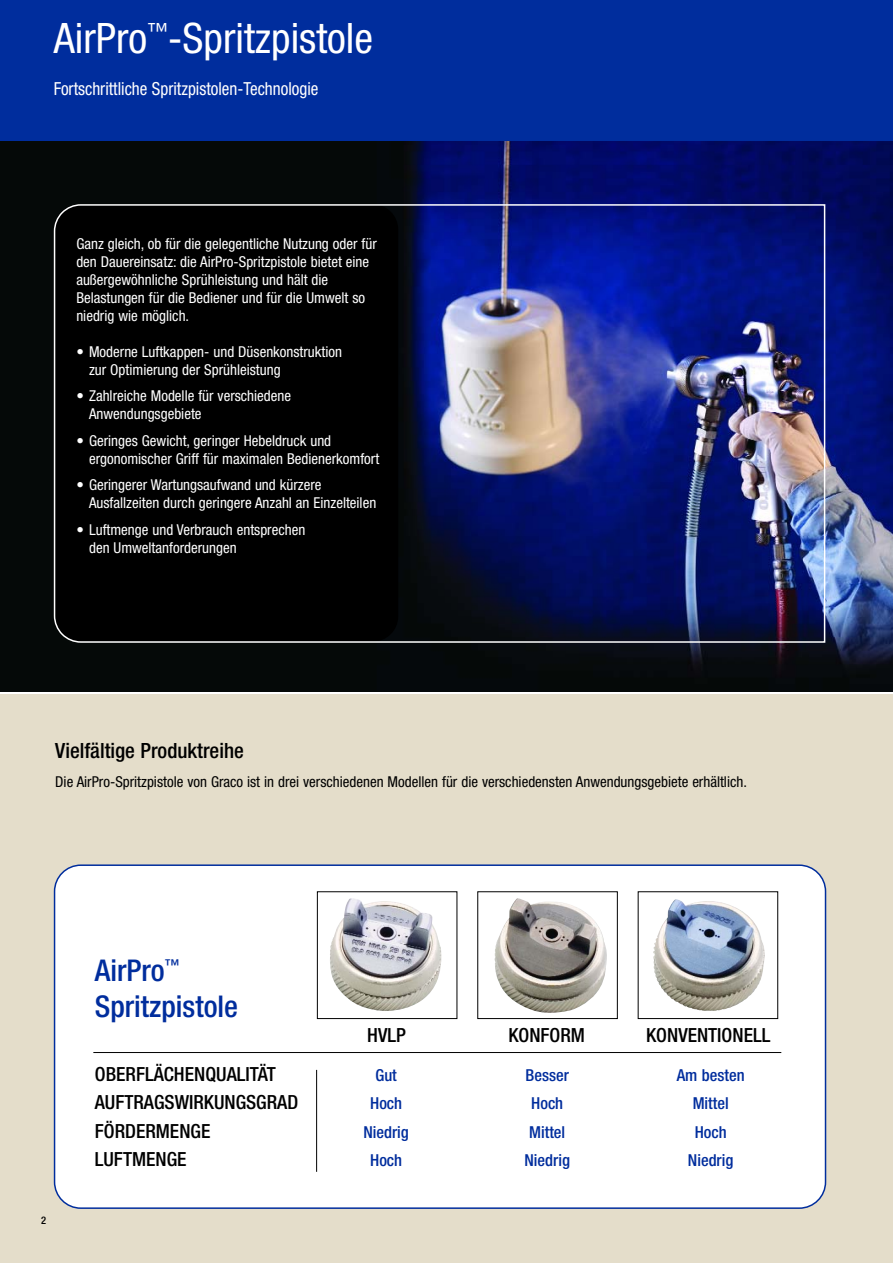
<style>
.page{position:relative;width:893px;height:1263px;background:#fff}
.page>*{position:absolute;margin:0;border:0;box-sizing:border-box;transform-origin:0 0}
.t1{font:condensed 42px "Helvetica Neue LT Std";color:#fff}
.t2{font:500 condensed 30px/36px "Helvetica Neue LT Std";color:#002d9d}
.t3{font:500 condensed 21px "Helvetica Neue LT Std";color:#000}
.t4{font:500 condensed 19.5px "Helvetica Neue LT Std";color:#000}
.t5{font:condensed 18px "Helvetica Neue LT Std";color:#fff;scale:.95 1}
.t6{font:500 condensed 16.5px "Helvetica Neue LT Std";color:#002d9d}
.t7{font:condensed 15px/18px "Helvetica Neue LT Std";color:#fff}
.t8{font:condensed 15px "Helvetica Neue LT Std";color:#000}
.t9{font:500 condensed 10.5px "Helvetica Neue LT Std";color:#000}
</style>
<div class="page">
<img style="left:0;top:140px;width:893px;height:552px">
<div style="left:0;top:695px;width:893px;height:568px;background:#e4ddca"></div>
<div style="left:54px;top:864px;width:772px;height:345px;background:#fff"></div>
<div style="left:0;top:0;width:893px;height:140px;background:#002d9d"></div>
<hr style="left:316px;top:1070px;width:1px;height:102px;background:#000">
<hr style="left:93px;top:1052px;width:688px;height:1px;background:#000">
<img style="left:653px;top:898px;width:112px;height:113px">
<img style="left:494px;top:898px;width:114px;height:116px">
<div style="left:477px;top:891px;width:141px;height:128px;border:1px solid #000"></div>
<img style="left:329px;top:898px;width:114px;height:113px">
<div style="left:317px;top:891px;width:140px;height:128px;border:1px solid #000"></div>
<div style="left:54px;top:204px;width:344px;height:438px;background:#000;border-radius:26px"></div>
<svg style="left:54px;top:204px;width:27px;height:439px"></svg>
<h1 class="t1" style="left:54px;top:23px;width:321px">AirPro<sup>™</sup>-Spritzpistole</h1>
<p class="t5" style="left:54px;top:83px;width:280px">Fortschrittliche Spritzpistolen-Technologie</p>
<p class="t7" style="left:76px;top:236px;width:302px">Ganz gleich, ob für die gelegentliche Nutzung oder für den Dauereinsatz: die AirPro-Spritzpistole bietet eine außergewöhnliche Sprühleistung und hält die Belastungen für die Bediener und für die Umwelt so niedrig wie möglich.</p>
<p class="t7" style="left:89px;top:344px;width:254px;text-indent:-13px">• Moderne Luftkappen- und Düsenkonstruktion zur Optimierung der Sprühleistung</p>
<p class="t7" style="left:89px;top:388px;width:204px;text-indent:-13px">• Zahlreiche Modelle für verschiedene<br>Anwendungsgebiete</p>
<p class="t7" style="left:89px;top:433px;width:292px;text-indent:-13px">• Geringes Gewicht, geringer Hebeldruck und ergonomischer Griff für maximalen Bedienerkomfort</p>
<p class="t7" style="left:89px;top:477px;width:289px;text-indent:-13px">• Geringerer Wartungsaufwand und kürzere<br>Ausfallzeiten durch geringere Anzahl an Einzelteilen</p>
<p class="t7" style="left:89px;top:522px;width:218px;text-indent:-13px">• Luftmenge und Verbrauch entsprechen den Umweltanforderungen</p>
<h3 class="t3" style="left:55px;top:743px;width:190px">Vielfältige Produktreihe</h3>
<p class="t8" style="left:55px;top:776px;width:693px">Die AirPro-Spritzpistole von Graco ist in drei verschiedenen Modellen für die verschiedensten Anwendungsgebiete erhältlich.</p>
<h2 class="t2" style="left:95px;top:955px;width:145px">AirPro<sup>™<br></sup>Spritzpistole</h2>
<h3 class="t4" style="left:367px;top:1028px;width:40px">HVLP</h3>
<h3 class="t4" style="left:508px;top:1028px;width:78px">KONFORM</h3>
<h3 class="t4" style="left:646px;top:1028px;width:126px">KONVENTIONELL</h3>
<p class="t9" style="left:41px;top:1216px;width:7px">2</p>
<h3 class="t4" style="left:95px;top:1067px;width:182px">OBERFLÄCHENQUALITÄT</h3>
<p class="t6" style="left:375px;top:1069px;width:23px">Gut</p>
<p class="t6" style="left:525px;top:1069px;width:45px">Besser</p>
<p class="t6" style="left:677px;top:1069px;width:69px">Am besten</p>
<h3 class="t4" style="left:95px;top:1095px;width:205px">AUFTRAGSWIRKUNGSGRAD</h3>
<p class="t6" style="left:370px;top:1097px;width:33px">Hoch</p>
<p class="t6" style="left:531px;top:1097px;width:33px">Hoch</p>
<p class="t6" style="left:693px;top:1097px;width:38px">Mittel</p>
<h3 class="t4" style="left:95px;top:1124px;width:117px">FÖRDERMENGE</h3>
<p class="t6" style="left:363px;top:1126px;width:47px">Niedrig</p>
<p class="t6" style="left:529px;top:1126px;width:38px">Mittel</p>
<p class="t6" style="left:695px;top:1126px;width:33px">Hoch</p>
<h3 class="t4" style="left:95px;top:1152px;width:93px">LUFTMENGE</h3>
<p class="t6" style="left:370px;top:1154px;width:33px">Hoch</p>
<p class="t6" style="left:524px;top:1154px;width:47px">Niedrig</p>
<p class="t6" style="left:688px;top:1154px;width:47px">Niedrig</p>
</div>
